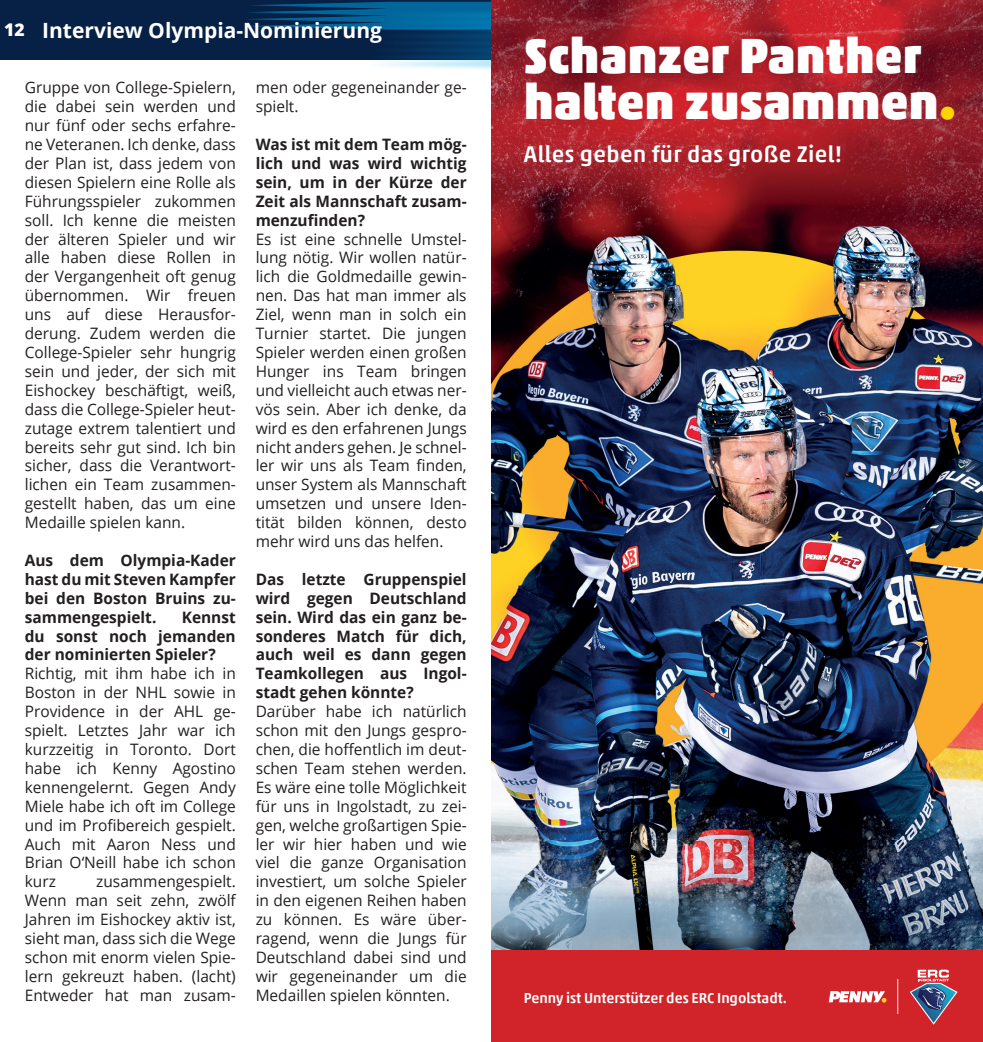
<style>
.page{position:relative;width:983px;height:1042px;background:#fff}
.page>*{position:absolute;margin:0;border:0;box-sizing:border-box;transform-origin:0 0}
.t1{font:900 49.52px/46.2px "Akko For Penny";letter-spacing:.005em;color:#fff}
.t2{font:500 22.75px "Akko For Penny";letter-spacing:.02em;color:#fff}
.t3{font:700 21px "Open Sans";color:#fff}
.t4{font:15.75px/18.9px "Open Sans";color:#231f20;text-align:justify}
.t5{font:700 15.75px/18.9px "Open Sans";color:#231f20;text-align:justify}
.t6{font:500 14.53px "Akko For Penny";letter-spacing:-.005em;color:#fff}
.s1{font-weight:800;font-size:17.5px}
.s2{color:#fed304}
</style>
<div class="page">
<div style="left:0;top:0;width:491px;height:60px;background:#072046"></div>
<img style="left:380px;top:30px;width:111px;height:39px">
<img style="left:491px;top:30px;width:491px;height:920px">
<div style="left:491px;top:950px;width:491px;height:92px;background:#d1232a"></div>
<hr style="left:897px;top:979px;width:1px;height:35px;background:#fff">
<svg style="left:909px;top:969px;width:48px;height:55px"></svg>
<svg style="left:828px;top:991px;width:58px;height:11px"></svg>
<svg style="left:245px;top:0;width:738px;height:30px;background:#72334a"></svg>
<h3 class="t3" style="left:4px;top:15px;width:379px"><span class="s1">12</span> Interview Olympia-Nominierung</h3>
<p class="t4" style="left:25px;top:78px;width:212px">Gruppe von College-Spielern, die dabei sein werden und nur fünf oder sechs erfahre&shy;ne Veteranen. Ich denke, dass der Plan ist, dass jedem von diesen Spielern eine Rolle als Führungsspieler zukommen soll. Ich kenne die meisten der älteren Spieler und wir alle haben diese Rollen in der Vergangenheit oft genug übernommen. Wir freuen uns auf diese Herausfor&shy;derung. Zudem werden die College-Spieler sehr hungrig sein und jeder, der sich mit Eishockey beschäftigt, weiß, dass die College-Spieler heut&shy;zutage extrem talentiert und bereits sehr gut sind. Ich bin sicher, dass die Verantwort&shy;lichen ein Team zusammen&shy;gestellt haben, das um eine Medaille spielen kann.</p>
<p class="t5" style="left:25px;top:550px;width:212px">Aus dem Olympia-Kader hast du mit Steven Kampfer bei den Boston Bruins zu&shy;sammengespielt.</p>
<p class="t5" style="left:25px;top:607px;width:212px;text-indent:157px">Kennst du sonst noch jemanden der nominierten Spieler?</p>
<p class="t4" style="left:25px;top:664px;width:212px">Richtig, mit ihm habe ich in Boston in der NHL sowie in Providence in der AHL ge&shy;spielt. Letztes Jahr war ich kurzzeitig in Toronto. Dort habe ich Kenny Agostino kennengelernt. Gegen Andy Miele habe ich oft im College und im Profibereich gespielt.<br>Auch mit Aaron Ness und Brian O‘Neill habe ich schon kurz</p>
<p class="t4" style="left:25px;top:872px;width:212px;text-indent:71px">zusammengespielt.<br>Wenn man seit zehn, zwölf Jahren im Eishockey aktiv ist, sieht man, dass sich die Wege schon mit enorm vielen Spie&shy;lern gekreuzt haben. (lacht)<br>Entweder hat man zusam-</p>
<p class="t4" style="left:255px;top:78px;width:212px">men oder gegeneinander ge&shy;spielt.</p>
<p class="t5" style="left:255px;top:134px;width:212px">Was ist mit dem Team mög&shy;lich und was wird wichtig sein, um in der Kürze der Zeit als Mannschaft zusam&shy;menzufinden?</p>
<p class="t4" style="left:255px;top:229px;width:212px">Es ist eine schnelle Umstel&shy;lung nötig. Wir wollen natür&shy;lich die Goldmedaille gewin&shy;nen. Das hat man immer als Ziel, wenn man in solch ein Turnier startet. Die jungen Spieler werden einen großen Hunger ins Team bringen und vielleicht auch etwas ner&shy;vös sein. Aber ich denke, da wird es den erfahrenen Jungs nicht anders gehen. Je schnel&shy;ler wir uns als Team finden, unser System als Mannschaft umsetzen und unsere Iden&shy;tität bilden können, desto mehr wird uns das helfen.</p>
<p class="t5" style="left:255px;top:569px;width:212px">Das letzte Gruppenspiel wird gegen Deutschland sein. Wird das ein ganz be&shy;sonderes Match für dich, auch weil es dann gegen Teamkollegen aus Ingol&shy;stadt gehen könnte?</p>
<p class="t4" style="left:255px;top:701px;width:212px">Darüber habe ich natürlich schon mit den Jungs gespro&shy;chen, die hoffentlich im deut&shy;schen Team stehen werden.<br>Es wäre eine tolle Möglichkeit für uns in Ingolstadt, zu zei&shy;gen, welche großartigen Spie&shy;ler wir hier haben und wie viel die ganze Organisation investiert, um solche Spieler in den eigenen Reihen haben zu können. Es wäre über&shy;ragend, wenn die Jungs für Deutschland dabei sind und wir gegeneinander um die Medaillen spielen könnten.</p>
<h1 class="t1" style="left:524px;top:32px;width:434px">Schanzer Panther halten zusammen<span class="s2">…</span></h1>
<h2 class="t2" style="left:524px;top:140px;width:319px">Alles geben für das große Ziel!</h2>
<p class="t6" style="left:524px;top:988px;width:264px">Penny ist Unterstützer des ERC Ingolstadt.</p>
</div>
